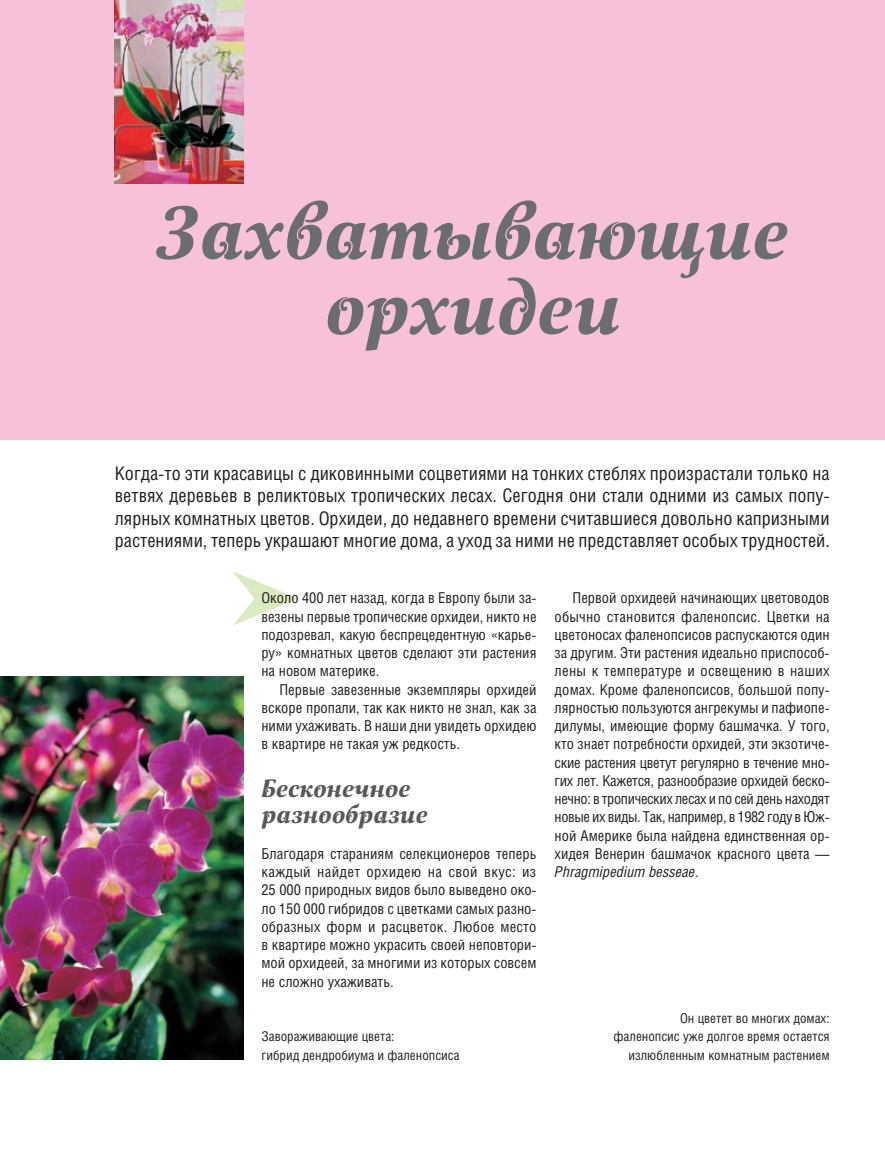
<style>
.page{position:relative;width:885px;height:1149px;background:#fff}
.page>*{position:absolute;margin:0;border:0;box-sizing:border-box;transform-origin:0 0}
.Chapter{font:72px/75px "Lockon";color:#6c6d70;text-align:center}
.Head2{font:24px/25.5px "Lockon";color:#57585a}
.FirstAfterPart{font:18.75px/22.5px "Helios Cond";color:#231f20;text-align:justify}
.MainText{font:15px/18.3px "Helios Cond";color:#231f20;text-align:justify}
.First{font:15px/18.3px "Helios Cond";color:#231f20;text-align:justify}
.Pict{font:13.5px/18.3px "Helios Cond";color:#231f20}
.s1{font-style:italic}
</style>
<div class="page">
<div style="left:0;top:0;width:884px;height:439px;background:#f7c1d9"></div>
<img style="left:115px;top:0;width:128px;height:183px">
<img style="left:0;top:676px;width:243px;height:383px">
<p class="Chapter" style="left:156px;top:198px;width:634px">Захватывающие орхидеи</p>
<p class="FirstAfterPart" style="left:115px;top:461px;width:716px">Когда-то эти красавицы с диковинными соцветиями на тонких стеблях произрастали только на ветвях деревьев в реликтовых тропических лесах. Сегодня они стали одними из самых попу&shy;лярных комнатных цветов. Орхидеи, до недавнего времени считавшиеся довольно капризными растениями, теперь украшают многие дома, а уход за ними не представляет особых трудностей.</p>
<p class="First" style="left:261px;top:588px;width:277px">Около 400 лет назад, когда в Европу были за&shy;везены первые тропические орхидеи, никто не подозревал, какую беспрецедентную «карье&shy;ру» комнатных цветов сделают эти растения на новом материке.</p>
<p class="MainText" style="left:261px;top:679px;width:277px;text-indent:18px">Первые завезенные экземпляры орхидей вскоре пропали, так как никто не знал, как за ними ухаживать. В наши дни увидеть орхидею в квартире не такая уж редкость.</p>
<p class="Head2" style="left:261px;top:776px;width:168px">Бесконечное разнообразие</p>
<p class="First" style="left:261px;top:843px;width:276px">Благодаря стараниям селекционеров теперь каждый найдет орхидею на свой вкус: из 25 000 природных видов было выведено око&shy;ло 150 000 гибридов с цветками самых разно&shy;образных форм и расцветок. Любое место в квартире можно украсить своей неповтори&shy;мой орхидеей, за многими из которых совсем не сложно ухаживать.</p>
<p class="Pict" style="left:261px;top:1026px;width:200px">Завораживающие цвета:<br>гибрид дендробиума и фаленопсиса</p>
<p class="MainText" style="left:554px;top:588px;width:277px;text-indent:18px">Первой орхидеей начинающих цветоводов обычно становится фаленопсис. Цветки на цветоносах фаленопсисов распускаются один за другим. Эти растения идеально приспособ&shy;лены к температуре и освещению в наших домах. Кроме фаленопсисов, большой попу&shy;лярностью пользуются ангрекумы и пафиопе&shy;дилумы, имеющие форму башмачка. У того, кто знает потребности орхидей, эти экзотиче&shy;ские растения цветут регулярно в течение мно&shy;гих лет. Кажется, разнообразие орхидей беско&shy;нечно: в тропических лесах и по сей день находят новые их виды. Так, например, в 1982 году в Юж&shy;ной Америке была найдена единственная ор&shy;хидея Венерин башмачок красного цвета — <span class="s1">Phragmipedium besseae.</span></p>
<p class="Pict" style="left:613px;top:1008px;width:218px;text-align:right">Он цветет во многих домах: фаленопсис уже долгое время остается излюбленным комнатным растением</p>
</div>
